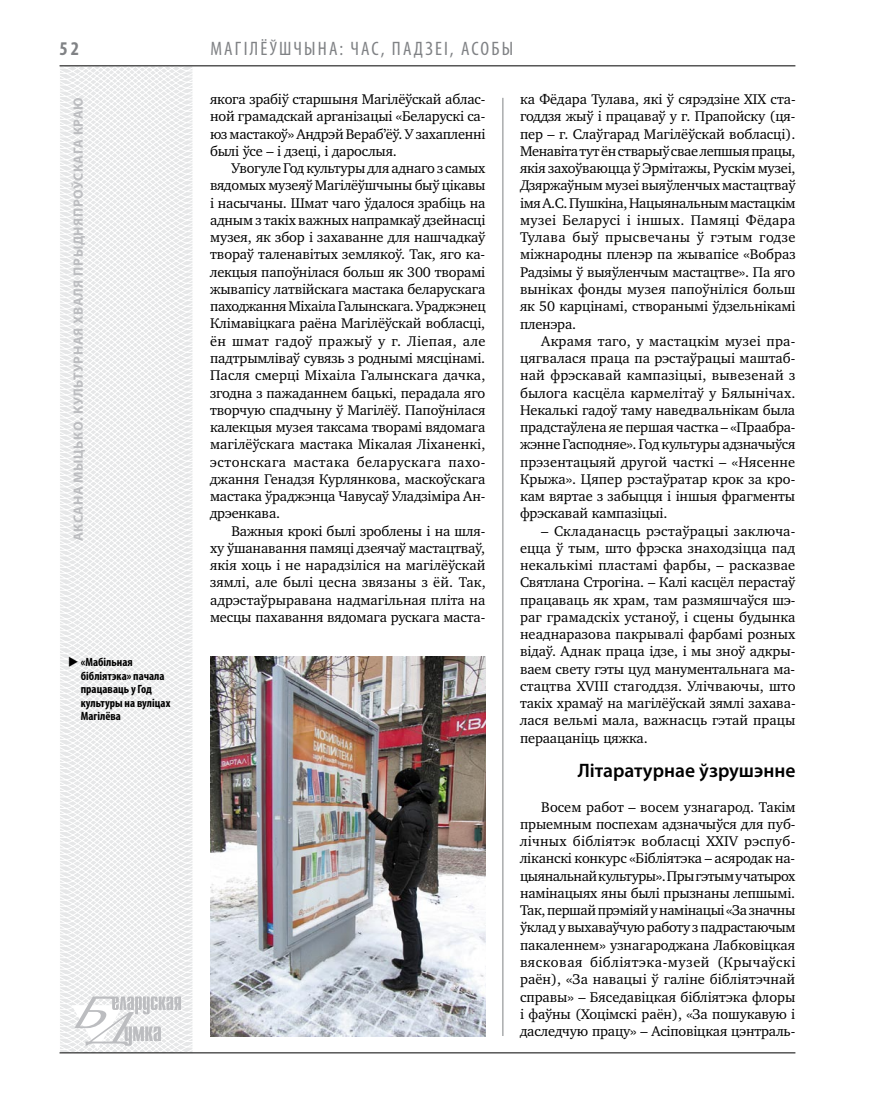
<style>
.page{position:relative;width:872px;height:1106px;background:#fff}
.page>*{position:absolute;margin:0;border:0;box-sizing:border-box;transform-origin:0 0}
.t1{font:condensed 19.5px "Myriad Pro";letter-spacing:.11em;color:#808285}
.t2{font:600 19.5px "Myriad Pro";color:#000}
.t3{font:700 condensed 19.5px "Myriad Pro";color:#808285}
.t4{font:14.4px/17.2px "Charter C";letter-spacing:-.01em;color:#000;text-align:justify}
.t5{font:700 13.5px "Myriad Pro";letter-spacing:.04em;color:#bcbdc0}
.t6{font:700 condensed 12px/13.5px "Myriad Pro";color:#000}
</style>
<div class="page">
<svg style="left:59px;top:65px;width:192px;height:989px"></svg>
<hr style="left:502px;top:98px;width:1px;height:938px;background:#808285">
<hr style="left:60px;top:1052px;width:735px;height:1px;background:#000">
<svg style="left:71px;top:996px;width:110px;height:53px"></svg>
<hr style="left:60px;top:65px;width:735px;height:1px;background:#000">
<img style="left:210px;top:656px;width:275px;height:380px">
<svg style="left:79px;top:666px;width:12px;height:1px"></svg>
<h1 class="t3" style="left:60px;top:37px;width:21px">52</h1>
<p class="t5" style="left:69px;top:541px;width:445px;rotate:-90deg">Аксана МЫЦЬКО. Культурная хваля Прыдняпроўскага краю</p>
<p class="t6" style="left:81px;top:655px;width:91px;text-indent:-13px">◆ «Мабільная бібліятэка» пачала працаваць у Год культуры на вуліцах<br>Магілёва</p>
<h1 class="t1" style="left:210px;top:37px;width:292px">МАГІЛЁЎШЧЫНА: час, падзеі , асобы</h1>
<p class="t4" style="left:210px;top:91px;width:277px">якога зрабіў старшыня Магілёўскай аблас&shy;ной грамадскай арганізацыі «Беларускі са&shy;юз мастакоў» Андрэй Вераб’ёў. У захапленні былі ўсе – і дзеці, і дарослыя.</p>
<p class="t4" style="left:210px;top:160px;width:277px;text-indent:21px">Увогуле Год культуры для аднаго з самых вядомых музеяў Магілёўшчыны быў цікавы і насычаны. Шмат чаго ўдалося зрабіць на адным з такіх важных напрамкаў дзейнасці музея, як збор і захаванне для нашчадкаў твораў таленавітых землякоў. Так, яго ка&shy;лекцыя папоўнілася больш як 300 творамі жывапісу латвійскага мастака беларускага паходжання Міхаіла Галынскага. Ураджэнец Клімавіцкага раёна Магілёўскай вобласці, ён шмат гадоў пражыў у г. Ліепая, але падтрымліваў сувязь з роднымі мясцінамі.<br>Пасля смерці Міхаіла Галынскага дачка, згодна з пажаданнем бацькі, перадала яго творчую спадчыну ў Магілёў. Папоўнілася калекцыя музея таксама творамі вядомага магілёўскага мастака Мікалая Ліханенкі, эстонскага мастака беларускага пахо&shy;джання Генадзя Курлянкова, маскоўскага мастака ўраджэнца Чавусаў Уладзіміра Ан&shy;дрэенкава.</p>
<p class="t4" style="left:210px;top:522px;width:277px;text-indent:21px">Важныя крокі былі зроблены і на шля&shy;ху ўшанавання памяці дзеячаў мастацтваў, якія хоць і не нарадзіліся на магілёўскай зямлі, але былі цесна звязаны з ёй. Так, адрэстаўрыравана надмагільная пліта на месцы пахавання вядомага рускага маста-</p>
<p class="t4" style="left:520px;top:91px;width:277px">ка Фёдара Тулава, які ў сярэдзіне XIX ста&shy;годдзя жыў і працаваў у г. Прапойску (ця&shy;пер – г. Слаўгарад Магілёўскай вобласці).<br>Менавіта тут ён стварыў свае лепшыя працы, якія захоўваюцца ў Эрмітажы, Рускім музеі, Дзяржаўным музеі выяўленчых мастацтваў імя А.С. Пушкіна, Нацыянальным мастацкім музеі Беларусі і іншых. Памяці Фёдара Тулава быў прысвечаны ў гэтым годзе міжнародны пленэр па жывапісе «Вобраз Радзімы ў выяўленчым мастацтве». Па яго выніках фонды музея папоўніліся больш як 50 карцінамі, створанымі ўдзельнікамі пленэра.</p>
<p class="t4" style="left:520px;top:332px;width:277px;text-indent:21px">Акрамя таго, у мастацкім музеі пра&shy;цягвалася праца па рэстаўрацыі маштаб&shy;най фрэскавай кампазіцыі, вывезенай з былога касцёла кармелітаў у Бялынічах.<br>Некалькі гадоў таму наведвальнікам была прадстаўлена яе першая частка – «Праабра&shy;жэнне Гасподняе». Год культуры адзначыўся прэзентацыяй другой часткі – «Нясенне Крыжа». Цяпер рэстаўратар крок за кро&shy;кам вяртае з забыцця і іншыя фрагменты фрэскавай кампазіцыі.</p>
<p class="t4" style="left:520px;top:522px;width:277px;text-indent:21px">– Складанасць рэстаўрацыі заключа&shy;ецца ў тым, што фрэска знаходзіцца пад некалькімі пластамі фарбы, – расказвае Святлана Строгіна. – Калі касцёл перастаў працаваць як храм, там размяшчаўся шэ&shy;раг грамадскіх устаноў, і сцены будынка неаднаразова пакрывалі фарбамі розных відаў. Аднак праца ідзе, і мы зноў адкры&shy;ваем свету гэты цуд манументальнага ма&shy;стацтва XVIII стагоддзя. Улічваючы, што такіх храмаў на магілёўскай зямлі захава&shy;лася вельмі мала, важнасць гэтай працы пераацаніць цяжка.</p>
<h1 class="t2" style="left:578px;top:758px;width:219px">Літаратурнае ўзрушэнне</h1>
<p class="t4" style="left:520px;top:798px;width:277px;text-indent:21px">Восем работ – восем узнагарод. Такім прыемным поспехам адзначыўся для пуб&shy;лічных бібліятэк вобласці XXIV рэспуб&shy;ліканскі конкурс «Бібліятэка – асяродак на&shy;цыянальнай культуры». Пры гэтым у чатырох намінацыях яны былі прызнаны лепшымі.<br>Так, першай прэміяй у намінацыі «За значны ўклад у выхаваўчую работу з падрастаючым пакаленнем» узнагароджана Лабковіцкая вясковая бібліятэка-музей (Крычаўскі раён), «За навацыі ў галіне бібліятэчнай справы» – Бяседавіцкая бібліятэка флоры і фаўны (Хоцімскі раён), «За пошукавую і даследчую працу» – Асіповіцкая цэнтраль-</p>
</div>
